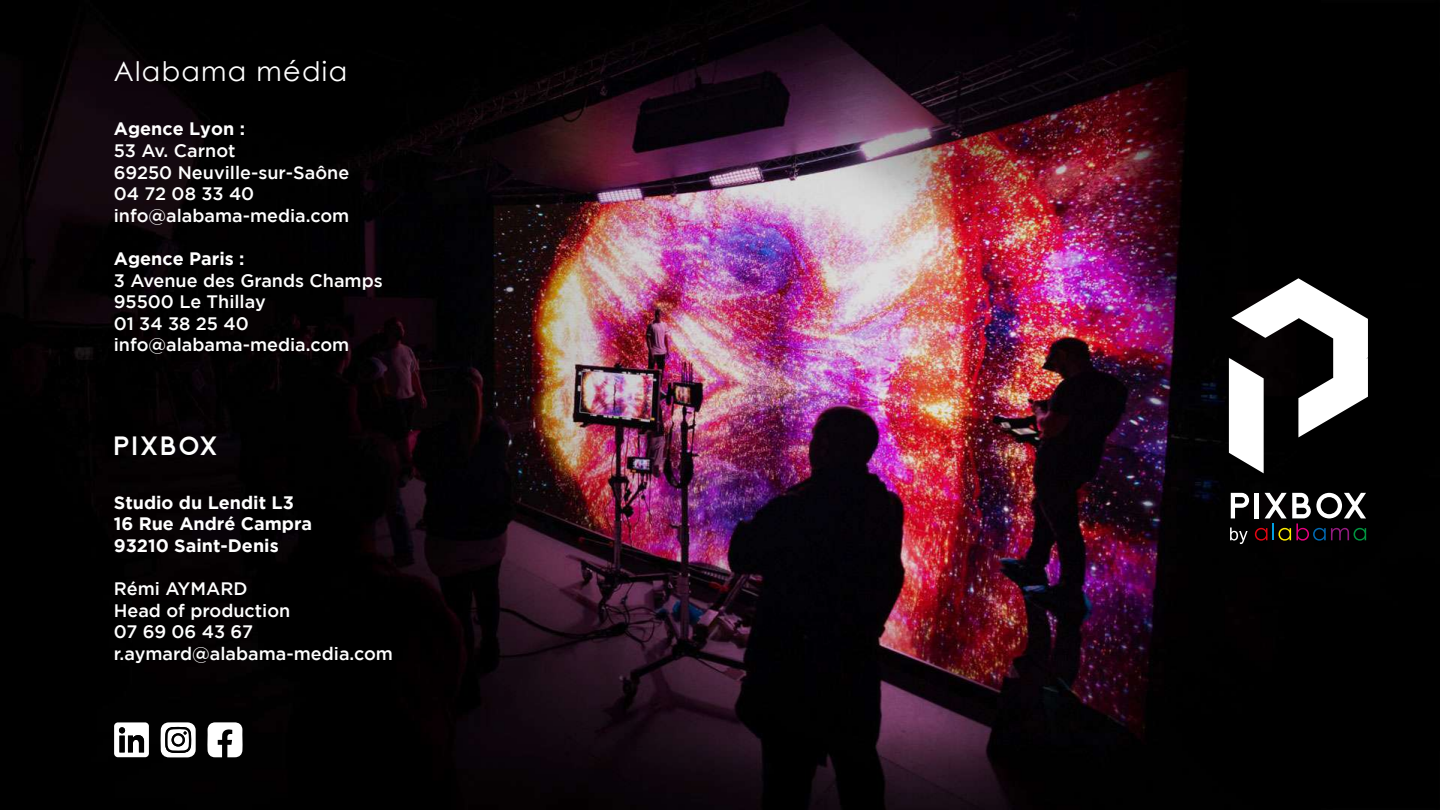
<style>
.page{position:relative;width:1440px;height:810px;background:#fff}
.page>*{position:absolute;margin:0;border:0;box-sizing:border-box;transform-origin:0 0}
.t1{font:27px "Century Gothic";letter-spacing:.05em;color:#fff}
.t2{font:27px "Beckman Free";letter-spacing:.075em;color:#fff}
.t3{font:500 18px/21.6px "Gotham";color:#fff}
.t4{font:700 18px/21.6px "Gotham";color:#fff}
</style>
<div class="page">
<img style="left:0;top:0;width:1440px;height:810px">
<svg style="left:161px;top:722px;width:35px;height:35px"></svg>
<svg style="left:114px;top:722px;width:35px;height:35px"></svg>
<svg style="left:207px;top:722px;width:36px;height:35px"></svg>
<svg style="left:1229px;top:278px;width:139px;height:195px"></svg>
<svg style="left:1231px;top:493px;width:18px;height:25px"></svg>
<svg style="left:1230px;top:528px;width:18px;height:16px"></svg>
<svg style="left:1255px;top:493px;width:111px;height:48px"></svg>
<h1 class="t1" style="left:114px;top:53px;width:235px">Alabama média</h1>
<p class="t4" style="left:114px;top:118px;width:133px">Agence Lyon :</p>
<p class="t3" style="left:114px;top:139px;width:237px">53 Av. Carnot<br>69250 Neuville-sur-Saône<br>04 72 08 33 40 info@alabama-media.com</p>
<p class="t4" style="left:114px;top:247px;width:132px">Agence Paris :</p>
<p class="t3" style="left:114px;top:269px;width:270px">3 Avenue des Grands Champs<br>95500 Le Thillay<br>01 34 38 25 40 info@alabama-media.com</p>
<h1 class="t2" style="left:114px;top:431px;width:106px">PIXBOX</h1>
<p class="t4" style="left:114px;top:491px;width:200px">Studio du Lendit L3<br>16 Rue André Campra<br>93210 Saint-Denis</p>
<p class="t3" style="left:114px;top:577px;width:281px">Rémi AYMARD<br>Head of production<br>07 69 06 43 67 r.aymard@alabama-media.com</p>
</div>
